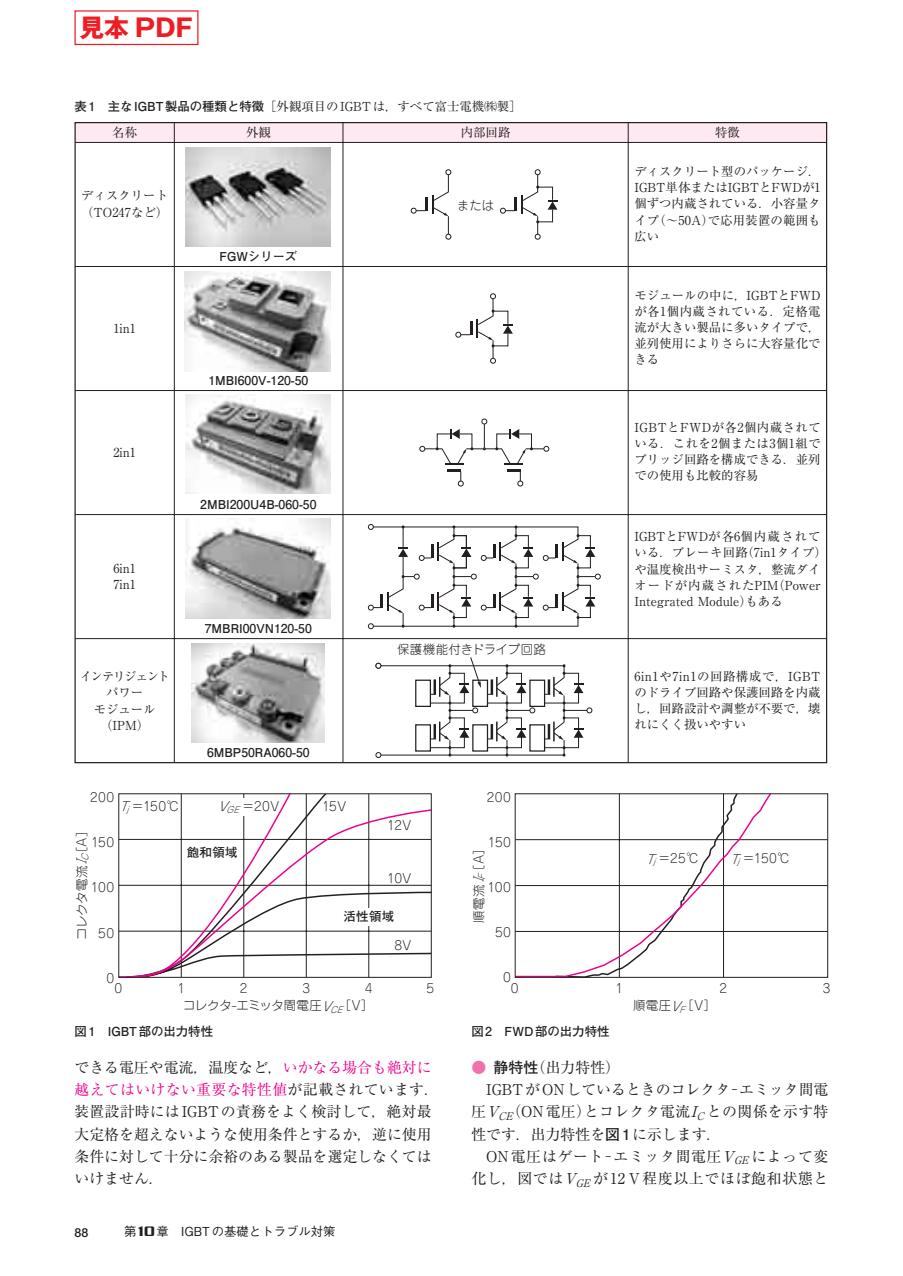
<style>
.page{position:relative;width:903px;height:1276px;background:#fff}
.page>*{position:absolute;margin:0;border:0;box-sizing:border-box;transform-origin:0 0}
.t1{font:24.85px "Gothic MB101 Pr 6 Bold 90 pv RKSJ H";color:#ee1d23}
.t2{font:14.88px/22.4px "Ryumin Pr 6 Regular 90 pv RKSJ H";letter-spacing:.025em;color:#231f20}
.t3{font:14.88px/22.4px "Ryumin Pr 6 Regular 90 pv RKSJ H";color:#231f20}
.t4{font:italic 13.65px "Ryumin Pro Light 90 pv RKSJ H";color:#231f20;scale:.64 1}
.t5{font:12.42px/16.1px "Ryumin Pr 6 Regular 90 pv RKSJ H";color:#231f20;text-align:justify}
.t6{font:12.42px/10.8px "Jun 101 Pro Light 90 pv RKSJ H";letter-spacing:.01em;color:#231f20}
.t7{font:12.42px "Futo Go B101 Pr 6 Bold 90 pv RKSJ H";color:#231f20}
.t8{font:12.42px "Gothic BBB Pr 6 Medium 90 pv RKSJ H";color:#231f20}
.t9{font:12.42px "Jun 101 Pro Light 90 pv RKSJ H";letter-spacing:-.025em;color:#231f20}
.t10{font:12.42px "Jun 101 Pro Light 90 pv RKSJ H";letter-spacing:.03em;color:#231f20}
.t11{font:12.42px "Futo Go B101 Pro Bold 90 pv RKSJ H";letter-spacing:.03em;color:#231f20}
.t12{font:500 12.42px "Helvetica Neue";color:#231f20}
.t13{font:12.25px "Futo Go B101 Pr 6 Bold 90 pv RKSJ H";color:#231f20}
.t14{font:12.25px "Jun 101 Pro Light 90 pv RKSJ H";color:#231f20}
.t15{font:italic 8.75px "Jun 101 Pro Light 90 pv RKSJ H";color:#231f20}
.s1{font-family:"Futo Go B101 Pr 6 Bold 90 pv RKSJ H"}
.s2{font-style:italic}
.s3{color:#ed028c}
.s4{font-family:"Serpentine";font-weight:500;font-size:14.88px}
.s5{font-family:"Futo Go B101 Pr 6 Bold 90 pv RKSJ H";color:#f171ab}
</style>
<div class="page">
<div style="left:75px;top:123px;width:752px;height:19px;background:#fce9f1"></div>
<hr style="left:628px;top:123px;width:1px;height:640px;background:#231f20">
<hr style="left:75px;top:142px;width:752px;height:1px;background:#231f20">
<hr style="left:75px;top:266px;width:752px;height:1px;background:#231f20">
<hr style="left:75px;top:390px;width:752px;height:1px;background:#231f20">
<hr style="left:75px;top:514px;width:752px;height:1px;background:#231f20">
<hr style="left:75px;top:638px;width:752px;height:1px;background:#231f20">
<hr style="left:174px;top:123px;width:1px;height:640px;background:#231f20">
<hr style="left:343px;top:123px;width:1px;height:640px;background:#231f20">
<svg style="left:411px;top:169px;width:40px;height:70px"></svg>
<svg style="left:500px;top:169px;width:58px;height:70px"></svg>
<svg style="left:456px;top:293px;width:57px;height:71px"></svg>
<svg style="left:420px;top:419px;width:129px;height:67px"></svg>
<svg style="left:368px;top:524px;width:233px;height:105px"></svg>
<img style="left:185px;top:147px;width:146px;height:99px">
<img style="left:185px;top:272px;width:145px;height:99px">
<img style="left:185px;top:394px;width:146px;height:100px">
<img style="left:185px;top:519px;width:146px;height:99px">
<img style="left:192px;top:643px;width:132px;height:100px">
<svg style="left:376px;top:657px;width:216px;height:101px"></svg>
<svg style="left:118px;top:795px;width:314px;height:183px"></svg>
<div style="left:220px;top:798px;width:48px;height:17px;background:#fff"></div>
<div style="left:337px;top:908px;width:64px;height:18px;background:#fff"></div>
<hr style="left:515px;top:839px;width:313px;height:1px;background:#231f20">
<hr style="left:515px;top:885px;width:313px;height:1px;background:#231f20">
<hr style="left:515px;top:931px;width:313px;height:1px;background:#231f20">
<svg style="left:514px;top:793px;width:259px;height:185px"></svg>
<div style="left:74px;top:10px;width:125px;height:35px;border:1px solid #ee1d23"></div>
<h1 class="t1" style="left:79px;top:18px;width:115px">見本 PDF</h1>
<p class="t5" style="left:74px;top:100px;width:449px"><span class="s1">表 1　主なIGBT製品の種類と特徴</span>［外観項目のIGBTは，すべて富士電機㈱製］</p>
<p class="t5" style="left:112px;top:126px;width:26px">名称</p>
<p class="t5" style="left:246px;top:126px;width:26px">外観</p>
<p class="t5" style="left:461px;top:126px;width:51px">内部回路</p>
<p class="t5" style="left:81px;top:189px;width:89px">ディスクリート（TO247など）</p>
<p class="t5" style="left:113px;top:321px;width:24px">1in1</p>
<p class="t5" style="left:113px;top:445px;width:24px">2in1</p>
<p class="t5" style="left:113px;top:561px;width:24px">6in1<br>7in1</p>
<p class="t13" style="left:220px;top:252px;width:79px">FGWシリーズ</p>
<p class="t13" style="left:208px;top:375px;width:102px">1MBI600V-120-50</p>
<p class="t13" style="left:200px;top:500px;width:118px">2MBI200U4B-060-50</p>
<p class="t13" style="left:205px;top:624px;width:109px">7MBRI00VN120-50</p>
<p class="t14" style="left:457px;top:200px;width:38px">または</p>
<p class="t10" style="left:397px;top:645px;width:150px">保護機能付きドライブ回路</p>
<p class="t5" style="left:715px;top:126px;width:26px">特徴</p>
<p class="t5" style="left:634px;top:165px;width:188px">ディスクリート型のパッケージ．IGBT単体またはIGBTとFWDが1個ずつ内蔵されている．小容量タイプ（～50A）で応用装置の範囲も広い</p>
<p class="t5" style="left:634px;top:289px;width:188px">モジュールの中に，IGBTとFWDが各1個内蔵されている．定格電流が大きい製品に多いタイプで，並列使用によりさらに大容量化できる</p>
<p class="t5" style="left:634px;top:421px;width:188px">IGBTとFWDが各2個内蔵されている．これを2個または3個1組でブリッジ回路を構成できる．並列での使用も比較的容易</p>
<p class="t5" style="left:634px;top:530px;width:194px;text-align:left">IGBTとFWDが各6個内蔵されている．ブレーキ回路（7in1タイプ）や温度検出サーミスタ，整流ダイオードが内蔵されたPIM（Power<br>Integrated Module）もある</p>
<p class="t5" style="left:80px;top:670px;width:91px;text-align:center">インテリジェントパワー<br>モジュール（IPM）</p>
<p class="t5" style="left:634px;top:670px;width:188px">6in1や7in1の回路構成で，IGBTのドライブ回路や保護回路を内蔵し，回路設計や調整が不要で，壊れにくく扱いやすい</p>
<p class="t13" style="left:207px;top:748px;width:104px">6MBP50RA060-50</p>
<p class="t6" style="left:90px;top:793px;width:26px">200</p>
<p class="t6" style="left:91px;top:839px;width:25px">150</p>
<p class="t6" style="left:91px;top:884px;width:25px">100</p>
<p class="t6" style="left:98px;top:929px;width:17px">50</p>
<p class="t6" style="left:106px;top:974px;width:9px">0</p>
<p class="t6" style="left:119px;top:803px;width:61px"><span class="s2">T</span><sub>j</sub>＝150℃</p>
<p class="t6" style="left:322px;top:803px;width:26px">15V</p>
<p class="t6" style="left:242px;top:803px;width:39px">＝20V</p>
<p class="t15" style="left:218px;top:807px;width:26px"><sup>V</sup>GE</p>
<p class="t6" style="left:387px;top:822px;width:26px">12V</p>
<p class="t6" style="left:78px;top:940px;width:117px;rotate:-90deg">コレクタ電流［A］</p>
<p class="t11" style="left:187px;top:848px;width:52px">飽和領域</p>
<p class="t4" style="left:76px;top:864px;width:16px;rotate:-90deg">I<sub>C</sub></p>
<p class="t6" style="left:387px;top:874px;width:26px">10V</p>
<p class="t11" style="left:343px;top:912px;width:52px">活性領域</p>
<p class="t6" style="left:394px;top:942px;width:19px">8V</p>
<p class="t6" style="left:114px;top:985px;width:9px">0</p>
<p class="t6" style="left:177px;top:985px;width:9px">1</p>
<p class="t6" style="left:240px;top:985px;width:9px">2</p>
<p class="t6" style="left:302px;top:985px;width:9px">3</p>
<p class="t6" style="left:365px;top:985px;width:9px">4</p>
<p class="t6" style="left:426px;top:985px;width:9px">5</p>
<p class="t6" style="left:339px;top:1002px;width:36px">［V］</p>
<p class="t9" style="left:183px;top:1001px;width:164px">コレクタ-エミッタ間電圧<span class="s2">V</span><sub>CE</sub></p>
<p class="t6" style="left:487px;top:793px;width:26px">200</p>
<p class="t6" style="left:488px;top:838px;width:25px">150</p>
<p class="t6" style="left:488px;top:883px;width:25px">100</p>
<p class="t6" style="left:495px;top:929px;width:17px">50</p>
<p class="t6" style="left:511px;top:974px;width:9px;text-indent:-7px">0<br>0</p>
<p class="t6" style="left:615px;top:985px;width:9px">1</p>
<p class="t6" style="left:720px;top:985px;width:9px">2</p>
<p class="t6" style="left:823px;top:985px;width:9px">3</p>
<p class="t6" style="left:475px;top:922px;width:82px;rotate:-90deg">順電流 ［A］</p>
<p class="t6" style="left:646px;top:855px;width:54px"><span class="s2">T</span><sub>j</sub>＝25℃</p>
<p class="t6" style="left:730px;top:855px;width:61px"><span class="s2">T</span><sub>j</sub>＝150℃</p>
<p class="t4" style="left:473px;top:882px;width:14px;rotate:-90deg">I<sub>F</sub></p>
<p class="t6" style="left:633px;top:1002px;width:84px">順電圧<span class="s2">V</span><sub>F</sub>［V］</p>
<p class="t7" style="left:74px;top:1026px;width:140px">図 1　IGBT部の出力特性</p>
<p class="t7" style="left:471px;top:1026px;width:140px">図 2　FWD部の出力特性</p>
<p class="t3" style="left:74px;top:1058px;width:366px">できる電圧や電流，温度など，<span class="s3">いかなる場合も絶対に越えてはいけない重要な特性値</span>が記載されています．装置設計時にはIGBTの責務をよく検討して，絶対最大定格を超えないような使用条件とするか，逆に使用条件に対して十分に余裕のある製品を選定しなくてはいけません．</p>
<p class="t12" style="left:74px;top:1227px;width:15px">88</p>
<p class="t8" style="left:124px;top:1226px;width:213px">第<span class="s4">10</span>章　IGBTの基礎とトラブル対策</p>
<p class="t2" style="left:471px;top:1058px;width:359px"><span class="s5">●</span> <span class="s1">静特性</span>（出力特性）<br>　IGBTがONしているときのコレクタ－エミッタ間電圧<span class="s2">V</span><sub>CE</sub>（ON電圧）とコレクタ電流<span class="s2">I</span><sub>C</sub>との関係を示す特性です．出力特性を<span class="s1">図1</span>に示します．<br>　ON電圧はゲート－エミッタ間電圧<span class="s2">V</span><sub>GE</sub>によって変化し，図では<span class="s2">V</span><sub>GE</sub>が12 V程度以上でほぼ飽和状態と</p>
</div>
